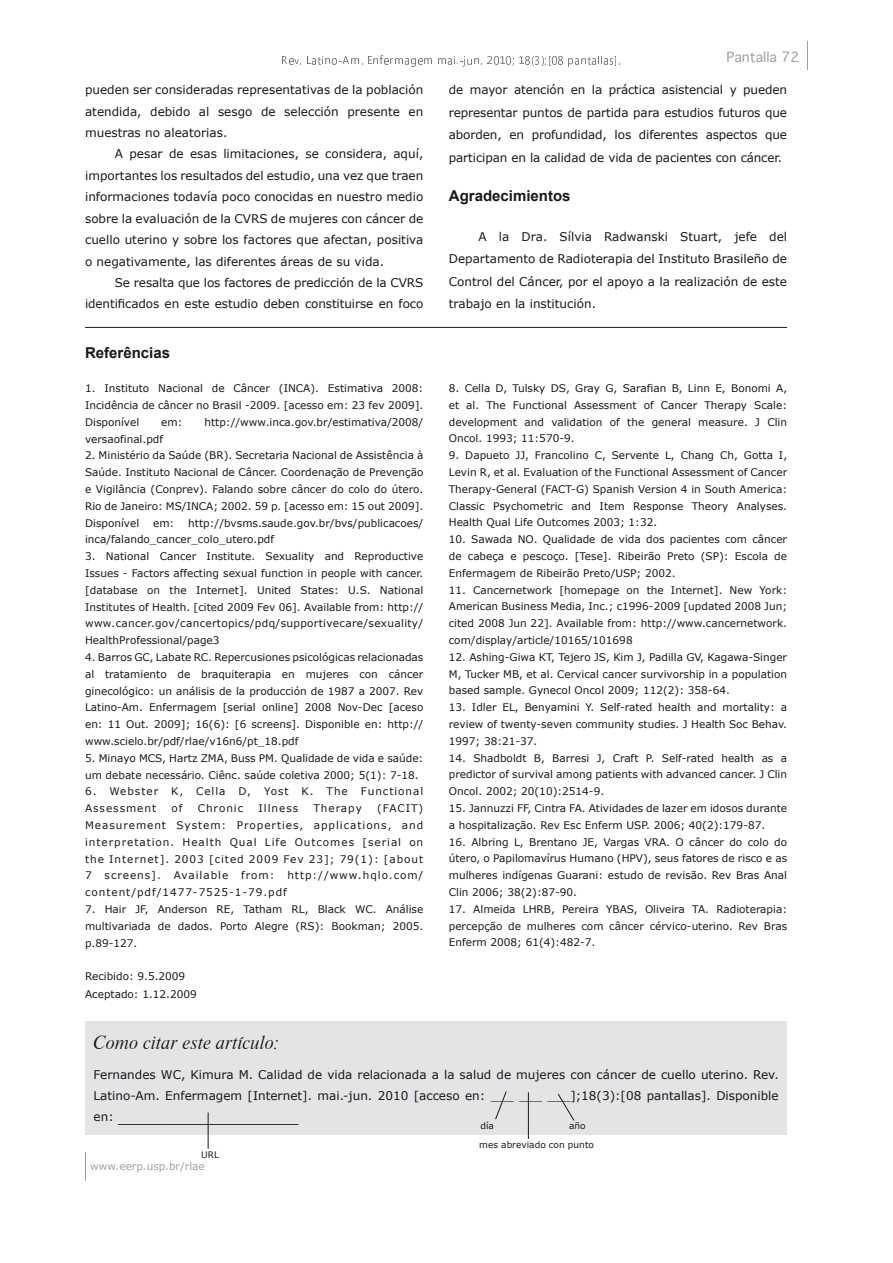
<style>
.page{position:relative;width:893px;height:1263px;background:#fff}
.page>*{position:absolute;margin:0;border:0;box-sizing:border-box;transform-origin:0 0}
.t1{font:18px "Times New Roman";color:#1a171b}
.t2{font:18px "Dutch 801 BT Italic Headline";letter-spacing:.02em;color:#1a171b}
.t3{font:700 15px "Arial";color:#1a171b}
.t4{font:13.5px "Geneva";color:#9fa1a2}
.t5{font:12px/21.5px "Verdana";color:#1a171b;text-align:justify}
.t6{font:10.5px/16.8px "Verdana";color:#1a171b;text-align:justify}
.t7{font:10.5px/16.8px "Verdana";letter-spacing:.09em;color:#1a171b}
.t8{font:10.5px "Verdana";color:#9fa1a2}
.t9{font:9px/19.2px "Verdana";color:#1a171b}
.s1{font-family:"Verdana";font-size:12px}
</style>
<div class="page">
<svg style="left:85px;top:1152px;width:1px;height:28px"></svg>
<svg style="left:807px;top:42px;width:1px;height:28px"></svg>
<div style="left:85px;top:1021px;width:702px;height:114px;background:#e3e4e5"></div>
<svg style="left:495px;top:1091px;width:11px;height:29px"></svg>
<hr style="left:528px;top:1092px;width:1px;height:47px;background:#1a171b">
<svg style="left:557px;top:1093px;width:17px;height:28px"></svg>
<hr style="left:208px;top:1113px;width:1px;height:36px;background:#1a171b">
<hr style="left:85px;top:327px;width:702px;height:1px;background:#1a171b">
<p class="t5" style="left:85px;top:80px;width:340px">pueden ser consideradas representativas de la población atendida, debido al sesgo de selección presente en muestras no aleatorias.</p>
<p class="t5" style="left:85px;top:144px;width:340px;text-indent:30px">A pesar de esas limitaciones, se considera, aquí, importantes los resultados del estudio, una vez que traen informaciones todavía poco conocidas en nuestro medio sobre la evaluación de la CVRS de mujeres con cáncer de cuello uterino y sobre los factores que afectan, positiva o negativamente, las diferentes áreas de su vida.</p>
<p class="t5" style="left:85px;top:273px;width:340px;text-align:right">Se resalta que los factores de predicción de la CVRS identificados en este estudio deben constituirse en foco</p>
<h2 class="t3" style="left:85px;top:347px;width:87px">Referências</h2>
<p class="t6" style="left:85px;top:381px;width:340px">1. Instituto Nacional de Câncer (INCA). Estimativa 2008:<br>Incidência de câncer no Brasil -2009. [acesso em: 23 fev 2009].<br>Disponível</p>
<p class="t6" style="left:161px;top:414px;width:23px">em:</p>
<p class="t6" style="left:204px;top:414px;width:220px">http://www.inca.gov.br/estimativa/2008/</p>
<p class="t6" style="left:85px;top:431px;width:80px">versaofinal.pdf</p>
<p class="t6" style="left:85px;top:448px;width:340px">2. Ministério da Saúde (BR). Secretaria Nacional de Assistência à Saúde. Instituto Nacional de Câncer. Coordenação de Prevenção e Vigilância (Conprev). Falando sobre câncer do colo do útero.<br>Rio de Janeiro: MS/INCA; 2002. 59 p. [acesso em: 15 out 2009].<br>Disponível</p>
<p class="t6" style="left:85px;top:515px;width:340px;text-indent:103px">http://bvsms.saude.gov.br/bvs/publicacoes/ inca/falando_cancer_colo_utero.pdf</p>
<p class="t6" style="left:85px;top:549px;width:340px">3. National Cancer Institute. Sexuality and Reproductive Issues - Factors affecting sexual function in people with cancer. [database on the Internet]. United States: U.S. National Institutes of Health. [cited 2009 Fev 06]. Available from: http:// www.cancer.gov/cancertopics/pdq/supportivecare/sexuality/ HealthProfessional/page3</p>
<p class="t6" style="left:85px;top:650px;width:340px">4. Barros GC, Labate RC. Repercusiones psicológicas relacionadas al tratamiento de braquiterapia en mujeres con cáncer ginecológico: un análisis de la producción de 1987 a 2007. Rev Latino-Am. Enfermagem [serial online] 2008 Nov-Dec [aceso en: 11 Out. 2009]; 16(6): [6 screens]. Disponible en: http:// www.scielo.br/pdf/rlae/v16n6/pt_18.pdf</p>
<p class="t6" style="left:85px;top:750px;width:340px">5. Minayo MCS, Hartz ZMA, Buss PM. Qualidade de vida e saúde: um debate necessário. Ciênc. saúde coletiva 2000; 5(1): 7-18.</p>
<p class="t7" style="left:85px;top:784px;width:340px">6. Webster K, Cella D, Yost K. The Functional<br>Assessment</p>
<p class="t6" style="left:153px;top:515px;width:23px">em:</p>
<p class="t6" style="left:171px;top:801px;width:13px">of</p>
<p class="t7" style="left:198px;top:801px;width:47px">Chronic</p>
<p class="t7" style="left:258px;top:801px;width:41px">Illness</p>
<p class="t7" style="left:313px;top:801px;width:50px">Therapy</p>
<p class="t6" style="left:85px;top:801px;width:340px;text-indent:292px">(FACIT)<br>Measurement System: Properties, applications, and interpretation. Health Qual Life Outcomes [serial on the Internet]. 2003 [cited 2009 Fev 23]; 79(1): [about 7 screens]. Available from: http://www.hqlo.com/ content/pdf/1477-7525-1-79.pdf</p>
<p class="t6" style="left:85px;top:902px;width:340px">7. Hair JF, Anderson RE, Tatham RL, Black WC. Análise multivariada de dados. Porto Alegre (RS): Bookman; 2005. p.89-127.</p>
<p class="t6" style="left:85px;top:968px;width:113px;line-height:18px">Recibido: 9.5.2009<br>Aceptado: 1.12.2009</p>
<p class="t4" style="left:726px;top:50px;width:74px">Pantalla 72</p>
<p class="t5" style="left:449px;top:80px;width:340px;line-height:22.5px">de mayor atención en la práctica asistencial y pueden representar puntos de partida para estudios futuros que aborden, en profundidad, los diferentes aspectos que participan en la calidad de vida de pacientes con cáncer.</p>
<h2 class="t3" style="left:449px;top:190px;width:123px">Agradecimientos</h2>
<p class="t5" style="left:449px;top:226px;width:340px;line-height:22.5px;text-indent:30px">A la Dra. Sílvia Radwanski Stuart, jefe del Departamento de Radioterapia del Instituto Brasileño de Control del Cáncer, por el apoyo a la realización de este trabajo en la institución.</p>
<p class="t6" style="left:449px;top:381px;width:340px">8. Cella D, Tulsky DS, Gray G, Sarafian B, Linn E, Bonomi A, et al. The Functional Assessment of Cancer Therapy Scale: development and validation of the general measure. J Clin Oncol. 1993; 11:570-9.</p>
<p class="t6" style="left:449px;top:448px;width:340px">9. Dapueto JJ, Francolino C, Servente L, Chang Ch, Gotta I, Levin R, et al. Evaluation of the Functional Assessment of Cancer Therapy-General (FACT-G) Spanish Version 4 in South America:<br>Classic Psychometric and Item Response Theory Analyses.<br>Health Qual Life Outcomes 2003; 1:32.</p>
<p class="t6" style="left:449px;top:532px;width:340px">10. Sawada NO. Qualidade de vida dos pacientes com câncer de cabeça e pescoço. [Tese]. Ribeirão Preto (SP): Escola de Enfermagem de Ribeirão Preto/USP; 2002.</p>
<p class="t6" style="left:449px;top:582px;width:340px">11. Cancernetwork [homepage on the Internet]. New York:<br>American Business Media, Inc.; c1996-2009 [updated 2008 Jun; cited 2008 Jun 22]. Available from: http://www.cancernetwork. com/display/article/10165/101698</p>
<p class="t6" style="left:449px;top:649px;width:340px">12. Ashing-Giwa KT, Tejero JS, Kim J, Padilla GV, Kagawa-Singer M, Tucker MB, et al. Cervical cancer survivorship in a population based sample. Gynecol Oncol 2009; 112(2): 358-64.</p>
<p class="t6" style="left:449px;top:700px;width:340px">13. Idler EL, Benyamini Y. Self-rated health and mortality: a review of twenty-seven community studies. J Health Soc Behav.<br>1997; 38:21-37.</p>
<p class="t6" style="left:449px;top:750px;width:340px">14. Shadboldt B, Barresi J, Craft P. Self-rated health as a predictor of survival among patients with advanced cancer. J Clin Oncol. 2002; 20(10):2514-9.</p>
<p class="t6" style="left:449px;top:801px;width:340px">15. Jannuzzi FF, Cintra FA. Atividades de lazer em idosos durante a hospitalização. Rev Esc Enferm USP. 2006; 40(2):179-87.</p>
<p class="t6" style="left:449px;top:834px;width:340px">16. Albring L, Brentano JE, Vargas VRA. O câncer do colo do útero, o Papilomavírus Humano (HPV), seus fatores de risco e as mulheres indígenas Guarani: estudo de revisão. Rev Bras Anal Clin 2006; 38(2):87-90.</p>
<p class="t6" style="left:449px;top:901px;width:340px">17. Almeida LHRB, Pereira YBAS, Oliveira TA. Radioterapia: percepção de mulheres com câncer cérvico-uterino. Rev Bras Enferm 2008; 61(4):482-7.</p>
<h1 class="t2" style="left:94px;top:1036px;width:187px">Como citar este artículo:</h1>
<p class="t5" style="left:94px;top:1065px;width:686px;line-height:21px">Fernandes WC, Kimura M. Calidad de vida relacionada a la salud de mujeres con cáncer de cuello uterino. Rev.<br>Latino-Am. Enfermagem [Internet]. mai.-jun. 2010 [acceso en: ___ ___ ___];18(3):[08 pantallas]. Disponible</p>
<h1 class="t1" style="left:94px;top:1110px;width:206px"><span class="s1">en:</span> ____________________</h1>
<p class="t9" style="left:479px;top:1117px;width:116px">día<br>mes abreviado con punto</p>
<p class="t9" style="left:569px;top:1117px;width:18px">año</p>
<p class="t9" style="left:201px;top:1146px;width:19px">URL</p>
<p class="t8" style="left:90px;top:1162px;width:116px">www.eerp.usp.br/rlae</p>
</div>
